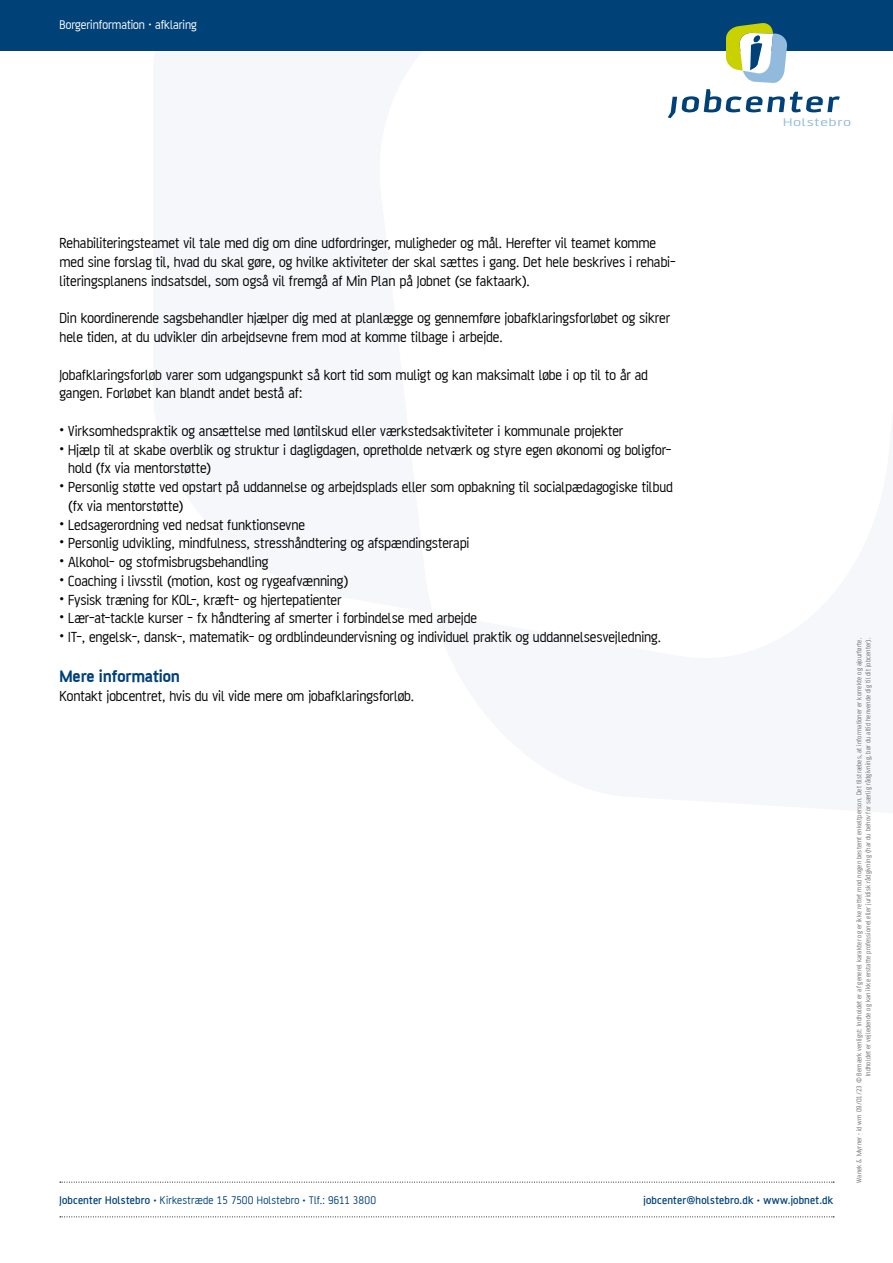
<style>
.page{position:relative;width:893px;height:1263px;background:#fff}
.page>*{position:absolute;margin:0;border:0;box-sizing:border-box;transform-origin:0 0}
.P_bold{font:700 18px "AF Battersea";letter-spacing:-.01em;color:#004178}
.t1{font:15.75px/18.8px "AF Battersea";letter-spacing:-.005em;color:#000}
.P_virksomhedsservice{font:13.5px "AF Battersea";color:#fff}
.t2{font:12px "AF Battersea";letter-spacing:.02em;color:#004178}
.t3{font:500 12px "AF Battersea";letter-spacing:.02em;color:#004178}
.t4{font:12px "AF Battersea";letter-spacing:.05em;color:#91badc;scale:1.5 1}
.t5{font:7.5px/9px "AF Battersea";letter-spacing:.015em;color:#707172;text-align:right}
.s1{font-weight:500}
</style>
<div class="page">
<div style="left:0;top:0;width:893px;height:51px;background:#004178"></div>
<svg style="left:60px;top:1182px;width:774px;height:1px"></svg>
<svg style="left:60px;top:1216px;width:774px;height:1px"></svg>
<svg style="left:668px;top:89px;width:172px;height:29px"></svg>
<svg style="left:726px;top:23px;width:61px;height:60px"></svg>
<p class="P_virksomhedsservice" style="left:60px;top:17px;width:139px">Borgerinformation · afklaring</p>
<p class="t1" style="left:60px;top:234px;width:618px">Rehabiliteringsteamet vil tale med dig om dine udfordringer, muligheder og mål. Herefter vil teamet komme med sine forslag til, hvad du skal gøre, og hvilke aktiviteter der skal sættes i gang. Det hele beskrives i rehabi&shy;literingsplanens indsatsdel, som også vil fremgå af Min Plan på Jobnet (se faktaark).</p>
<p class="t1" style="left:60px;top:309px;width:612px">Din koordinerende sagsbehandler hjælper dig med at planlægge og gennemføre jobafklaringsforløbet og sikrer hele tiden, at du udvikler din arbejdsevne frem mod at komme tilbage i arbejde.</p>
<p class="t1" style="left:60px;top:365px;width:590px">Jobafklaringsforløb varer som udgangspunkt så kort tid som muligt og kan maksimalt løbe i op til to år ad gangen. Forløbet kan blandt andet bestå af:</p>
<p class="t1" style="left:60px;top:421px;width:565px">• Virksomhedspraktik og ansættelse med løntilskud eller værkstedsaktiviteter i kommunale projekter</p>
<p class="t1" style="left:68px;top:440px;width:605px;text-indent:-9px">• Hjælp til at skabe overblik og struktur i dagligdagen, opretholde netværk og styre egen økonomi og boligfor&shy;hold (fx via mentorstøtte)</p>
<p class="t1" style="left:68px;top:477px;width:606px;text-indent:-9px">• Personlig støtte ved opstart på uddannelse og arbejdsplads eller som opbakning til socialpædagogiske tilbud (fx via mentorstøtte)</p>
<p class="t1" style="left:60px;top:515px;width:247px">• Ledsagerordning ved nedsat funktionsevne</p>
<p class="t1" style="left:60px;top:534px;width:411px">• Personlig udvikling, mindfulness, stresshåndtering og afspændingsterapi</p>
<p class="t1" style="left:60px;top:552px;width:210px">• Alkohol- og stofmisbrugsbehandling</p>
<p class="t1" style="left:60px;top:571px;width:291px">• Coaching i livsstil (motion, kost og rygeafvænning)</p>
<p class="t1" style="left:60px;top:590px;width:283px">• Fysisk træning for KOL-, kræft- og hjertepatienter</p>
<p class="t1" style="left:60px;top:609px;width:419px">• Lær-at-tackle kurser - fx håndtering af smerter i forbindelse med arbejde</p>
<p class="t1" style="left:60px;top:627px;width:603px">• IT-, engelsk-, dansk-, matematik- og ordblindeundervisning og individuel praktik og uddannelsesvejledning.</p>
<p class="P_bold" style="left:60px;top:666px;width:122px">Mere information</p>
<p class="t1" style="left:60px;top:686px;width:356px">Kontakt jobcentret, hvis du vil vide mere om jobafklaringsforløb.</p>
<p class="t4" style="left:783px;top:116px;width:47px">Holstebro</p>
<p class="t5" style="left:854px;top:1183px;width:546px;rotate:-90deg">Wanek &amp; Myrner · id wm 09/01/23 © Bemærk venligst: Indholdet er af generel karakter og er ikke rettet mod nogen bestemt enkeltperson. Det tilstræbes, at informationer er korrekte og ajourførte.<br>Indholdet er vejledende og kan ikke erstatte professionel eller juridisk rådgivning (har du behov for særlig rådgivning, bør du altid henvende dig til dit jobcenter).</p>
<p class="t2" style="left:60px;top:1193px;width:318px"><span class="s1">Jobcenter Holstebro •</span> Kirkestræde 15 7500 Holstebro <span class="s1">•</span> Tlf.: 9611 3800</p>
<p class="t3" style="left:644px;top:1194px;width:191px">jobcenter@holstebro.dk • www.jobnet.dk</p>
</div>
